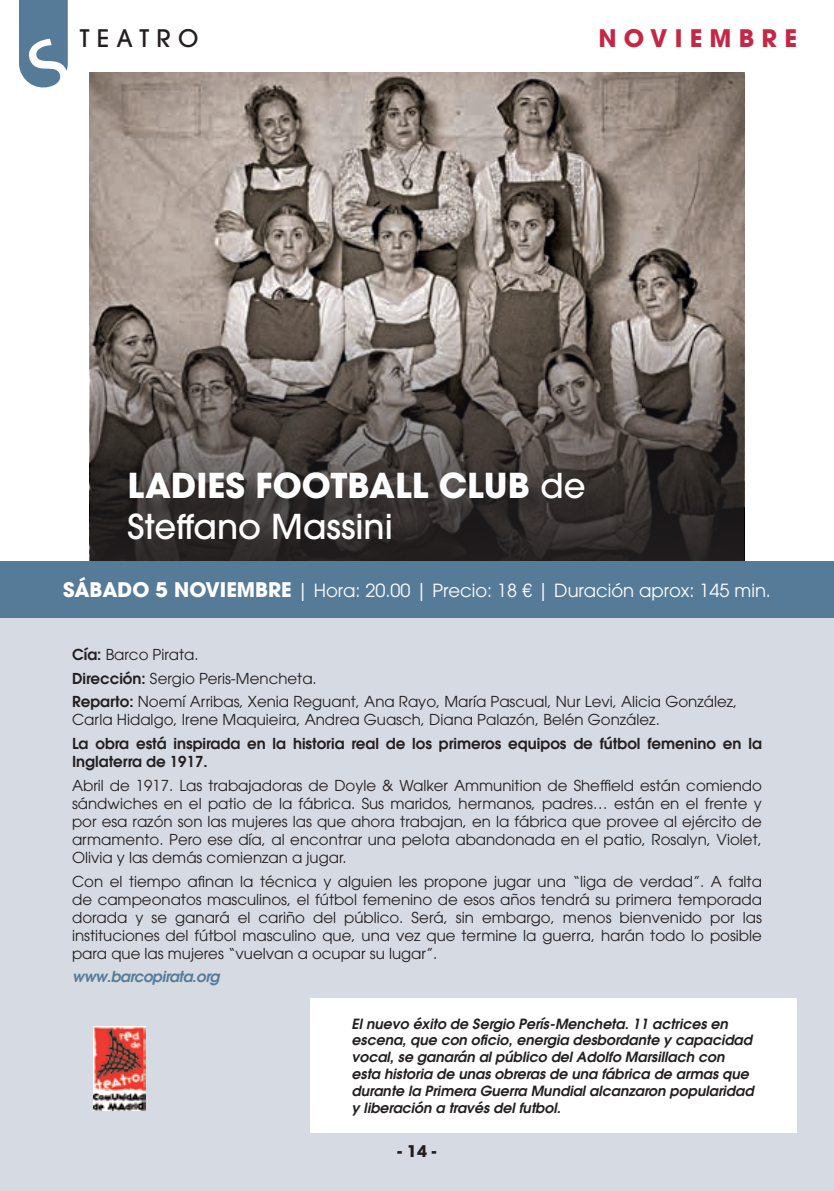
<style>
.page{position:relative;width:834px;height:1191px;background:#fff}
.page>*{position:absolute;margin:0;border:0;box-sizing:border-box;transform-origin:0 0}
.t1{font:700 34.2px "ITC Avant Garde Std";color:#fff}
.t2{font:500 34px "ITC Avant Garde Std";color:#fff}
.t3{font:700 24px "ITC Avant Garde Std";letter-spacing:.3em;color:#c42846}
.t4{font:500 24px "ITC Avant Garde Std";letter-spacing:.3em;color:#231f20}
.t5{font:18px "ITC Avant Garde Std";color:#fff}
.t6{font:700 16px "ITC Avant Garde Std";color:#231f20}
.t7{font:15px/18px "ITC Avant Garde Std";color:#231f20;text-align:justify}
.t8{font:600 15px/18px "ITC Avant Garde Std";color:#231f20}
.t9{font:italic 600 15px "ITC Avant Garde Std";letter-spacing:-.025em;color:#567b99}
.t10{font:italic 600 14px/16.8px "ITC Avant Garde Std";color:#231f20}
.s1{font-weight:500;font-size:34px}
.s2{font-weight:700;font-size:20px}
.s3{font-weight:600}
</style>
<div class="page">
<img style="left:89px;top:72px;width:655px;height:489px">
<svg style="left:90px;top:313px;width:653px;height:248px;background:#605954"></svg>
<div style="left:0;top:568px;width:833px;height:623px;background:#d6dbe3"></div>
<div style="left:310px;top:998px;width:487px;height:134px;background:#fff"></div>
<div style="left:0;top:561px;width:833px;height:57px;background:#567b99"></div>
<div style="left:132px;top:476px;width:476px;height:87px;background:#231f20;opacity:.75"></div>
<svg style="left:19px;top:0;width:49px;height:88px"></svg>
<img style="left:94px;top:1026px;width:51px;height:84px">
<h3 class="t4" style="left:80px;top:23px;width:120px">TEATRO</h3>
<h3 class="t3" style="left:598px;top:22px;width:200px">NOVIEMBRE</h3>
<h1 class="t1" style="left:128px;top:462px;width:459px">LADIES FOOTBALL CLUB <span class="s1">de</span></h1>
<h2 class="t2" style="left:128px;top:505px;width:267px">Steffano Massini</h2>
<p class="t5" style="left:63px;top:579px;width:709px"><span class="s2">SÁBADO 5 NOVIEMBRE</span> | Hora: 20.00 | Precio: 18 € | Duración aprox: 145 min.</p>
<p class="t7" style="left:72px;top:642px;width:666px;line-height:23.6px;text-align:left"><span class="s3">Cía:</span> Barco Pirata.<br><span class="s3">Dirección:</span> Sergio Peris-Mencheta.<br><span class="s3">Reparto:</span> Noemí Arribas, Xenia Reguant, Ana Rayo, María Pascual, Nur Levi, Alicia González,</p>
<p class="t7" style="left:72px;top:710px;width:589px">Carla Hidalgo, Irene Maquieira, Andrea Guasch, Diana Palazón, Belén González.</p>
<p class="t8" style="left:72px;top:734px;width:691px">La obra está inspirada en la historia real de los primeros equipos de fútbol femenino en la<br>Inglaterra de 1917.</p>
<p class="t7" style="left:72px;top:776px;width:691px">Abril de 1917. Las trabajadoras de Doyle &amp; Walker Ammunition de Sheffield están comiendo sándwiches en el patio de la fábrica. Sus maridos, hermanos, padres… están en el frente y por esa razón son las mujeres las que ahora trabajan, en la fábrica que provee al ejército de armamento. Pero ese día, al encontrar una pelota abandonada en el patio, Rosalyn, Violet, Olivia y las demás comienzan a jugar.</p>
<p class="t7" style="left:72px;top:871px;width:691px">Con el tiempo afinan la técnica y alguien les propone jugar una “liga de verdad”. A falta de campeonatos masculinos, el fútbol femenino de esos años tendrá su primera temporada dorada y se ganará el cariño del público. Será, sin embargo, menos bienvenido por las instituciones del fútbol masculino que, una vez que termine la guerra, harán todo lo posible para que las mujeres “vuelvan a ocupar su lugar”.</p>
<p class="t9" style="left:72px;top:967px;width:149px">www.barcopirata.org</p>
<p class="t10" style="left:351px;top:1014px;width:403px">El nuevo éxito de Sergio Perís-Mencheta. 11 actrices en escena, que con oficio, energia desbordante y capacidad vocal, se ganarán al público del Adolfo Marsillach con esta historia de unas obreras de una fábrica de armas que durante la Primera Guerra Mundial alcanzaron popularidad y liberación a través del futbol.</p>
<p class="t6" style="left:397px;top:1140px;width:40px">- 14 -</p>
</div>
